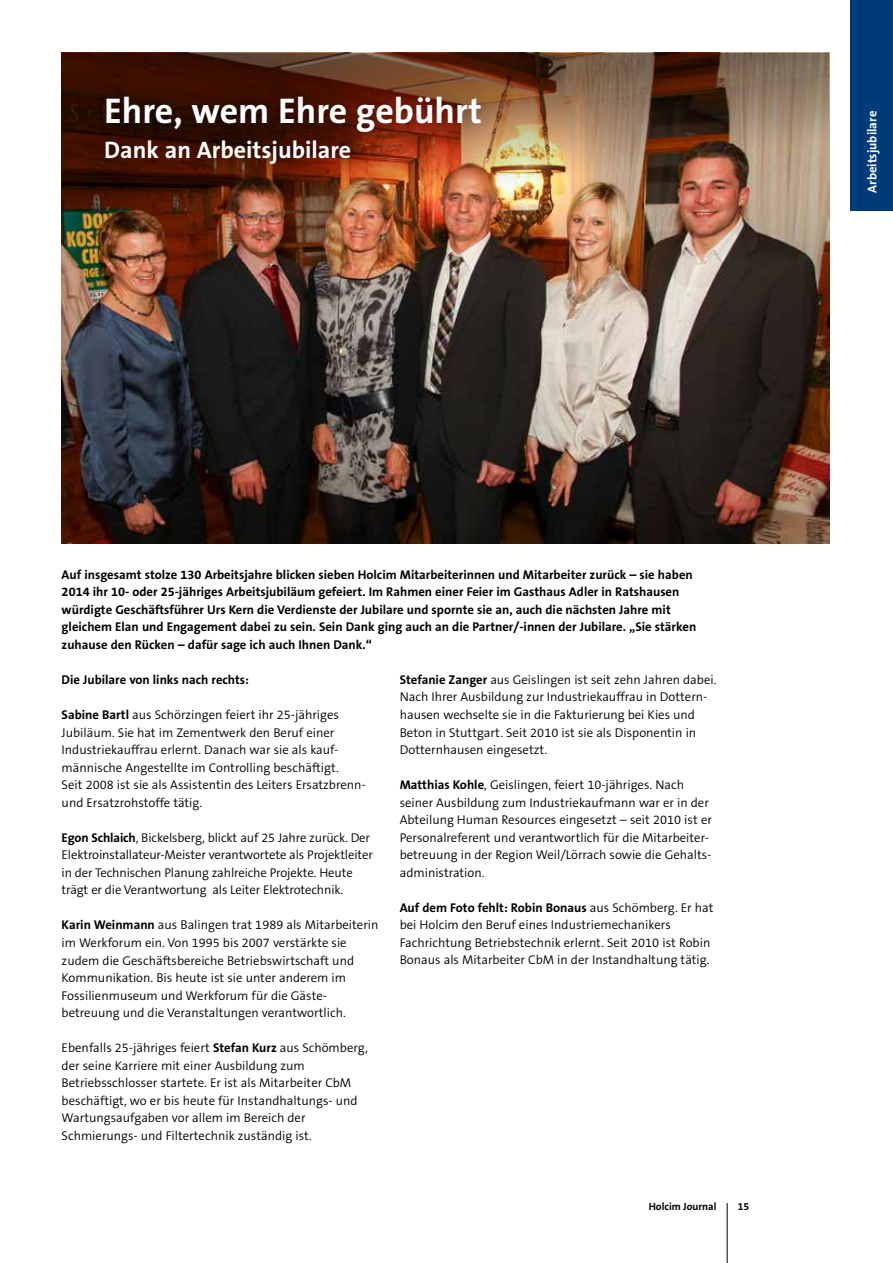
<style>
.page{position:relative;width:893px;height:1263px;background:#fff}
.page>*{position:absolute;margin:0;border:0;box-sizing:border-box;transform-origin:0 0}
.t1{font:700 36px "The Sans B7";color:#fff}
.t2{font:700 24px "The Sans B7";color:#fff}
.t3{font:300 12.75px/17.5px "The Sans B4";color:#000}
.t4{font:700 12.75px/17.5px "The Sans B7";color:#000}
.t5{font:700 12.75px "The Sans B7";color:#fff}
.t6{font:700 10.5px "The Sans B7";color:#000}
.s1{font-family:"The Sans B7";font-weight:700}
.s2{font-family:"The Sans B4";font-weight:300}
</style>
<div class="page">
<hr style="left:727px;top:1203px;width:1px;height:60px;background:#000">
<img style="left:62px;top:210px;width:767px;height:334px">
<img style="left:62px;top:53px;width:767px;height:157px">
<div style="left:87px;top:78px;width:412px;height:73px;background:#000;opacity:.5"></div>
<div style="left:86px;top:123px;width:282px;height:60px;background:#000;opacity:.5"></div>
<div style="left:850px;top:0;width:43px;height:210px;background:#003b79"></div>
<h1 class="t1" style="left:104px;top:92px;width:379px">Ehre, wem Ehre gebührt</h1>
<h2 class="t2" style="left:104px;top:138px;width:248px">Dank an Arbeitsjubilare</h2>
<p class="t5" style="left:865px;top:193px;width:83px;rotate:-90deg">Arbeitsjubilare</p>
<p class="t4" style="left:62px;top:566px;width:636px">Auf insgesamt stolze 130 Arbeitsjahre blicken sieben Holcim Mitarbeiterinnen und Mitarbeiter zurück – sie haben 2014 ihr 10- oder 25-jähriges Arbeitsjubiläum gefeiert. Im Rahmen einer Feier im Gasthaus Adler in Ratshausen würdigte Geschäftsführer Urs Kern die Verdienste der Jubilare und spornte sie an, auch die nächsten Jahre mit gleichem Elan und Engagement dabei zu sein. Sein Dank ging auch an die Partner/-innen der Jubilare. „Sie stärken zuhause den Rücken – dafür sage ich auch Ihnen Dank.“</p>
<p class="t4" style="left:62px;top:671px;width:189px">Die Jubilare von links nach rechts:</p>
<p class="t3" style="left:62px;top:706px;width:306px"><span class="s1">Sabine Bartl</span> aus Schörzingen feiert ihr 25-jähriges Jubiläum. Sie hat im Zementwerk den Beruf einer Industriekauffrau erlernt. Danach war sie als kauf&shy;männische Angestellte im Controlling beschäftigt.<br>Seit 2008 ist sie als Assistentin des Leiters Ersatzbrenn&shy;und Ersatzrohstoffe tätig.</p>
<p class="t3" style="left:62px;top:829px;width:313px"><span class="s1">Egon Schlaich</span>, Bickelsberg, blickt auf 25 Jahre zurück. Der Elektroinstallateur-Meister verantwortete als Projektleiter in der Technischen Planung zahlreiche Projekte. Heute trägt er die Verantwortung als Leiter Elektrotechnik.</p>
<p class="t3" style="left:62px;top:917px;width:318px"><span class="s1">Karin Weinmann</span> aus Balingen trat 1989 als Mitarbeiterin im Werkforum ein. Von 1995 bis 2007 verstärkte sie zudem die Geschäftsbereiche Betriebswirtschaft und Kommunikation. Bis heute ist sie unter anderem im Fossilienmuseum und Werkforum für die Gäste&shy;betreuung und die Veranstaltungen verantwortlich.</p>
<p class="t3" style="left:62px;top:1039px;width:308px">Ebenfalls 25-jähriges feiert <span class="s1">Stefan Kurz</span> aus Schömberg, der seine Karriere mit einer Ausbildung zum Betriebsschlosser startete. Er ist als Mitarbeiter CbM beschäftigt, wo er bis heute für Instandhaltungs- und Wartungsaufgaben vor allem im Bereich der Schmierungs- und Filtertechnik zuständig ist.</p>
<p class="t3" style="left:400px;top:671px;width:318px"><span class="s1">Stefanie Zanger</span> aus Geislingen ist seit zehn Jahren dabei.<br>Nach Ihrer Ausbildung zur Industriekauffrau in Dottern&shy;hausen wechselte sie in die Fakturierung bei Kies und Beton in Stuttgart. Seit 2010 ist sie als Disponentin in Dotternhausen eingesetzt.</p>
<p class="t3" style="left:400px;top:776px;width:314px"><span class="s1">Matthias Kohle</span>, Geislingen, feiert 10-jähriges. Nach seiner Ausbildung zum Industriekaufmann war er in der Abteilung Human Resources eingesetzt – seit 2010 ist er Personalreferent und verantwortlich für die Mitarbeiter&shy;betreuung in der Region Weil/Lörrach sowie die Gehalts&shy;administration.</p>
<p class="t4" style="left:400px;top:899px;width:315px">Auf dem Foto fehlt: Robin Bonaus <span class="s2">aus Schömberg. Er hat</span></p>
<p class="t3" style="left:400px;top:917px;width:312px">bei Holcim den Beruf eines Industriemechanikers<br>Fachrichtung Betriebstechnik erlernt. Seit 2010 ist Robin<br>Bonaus als Mitarbeiter CbM in der Instandhaltung tätig.</p>
<p class="t6" style="left:649px;top:1201px;width:69px">Holcim Journal</p>
<p class="t6" style="left:738px;top:1201px;width:13px">15</p>
</div>
